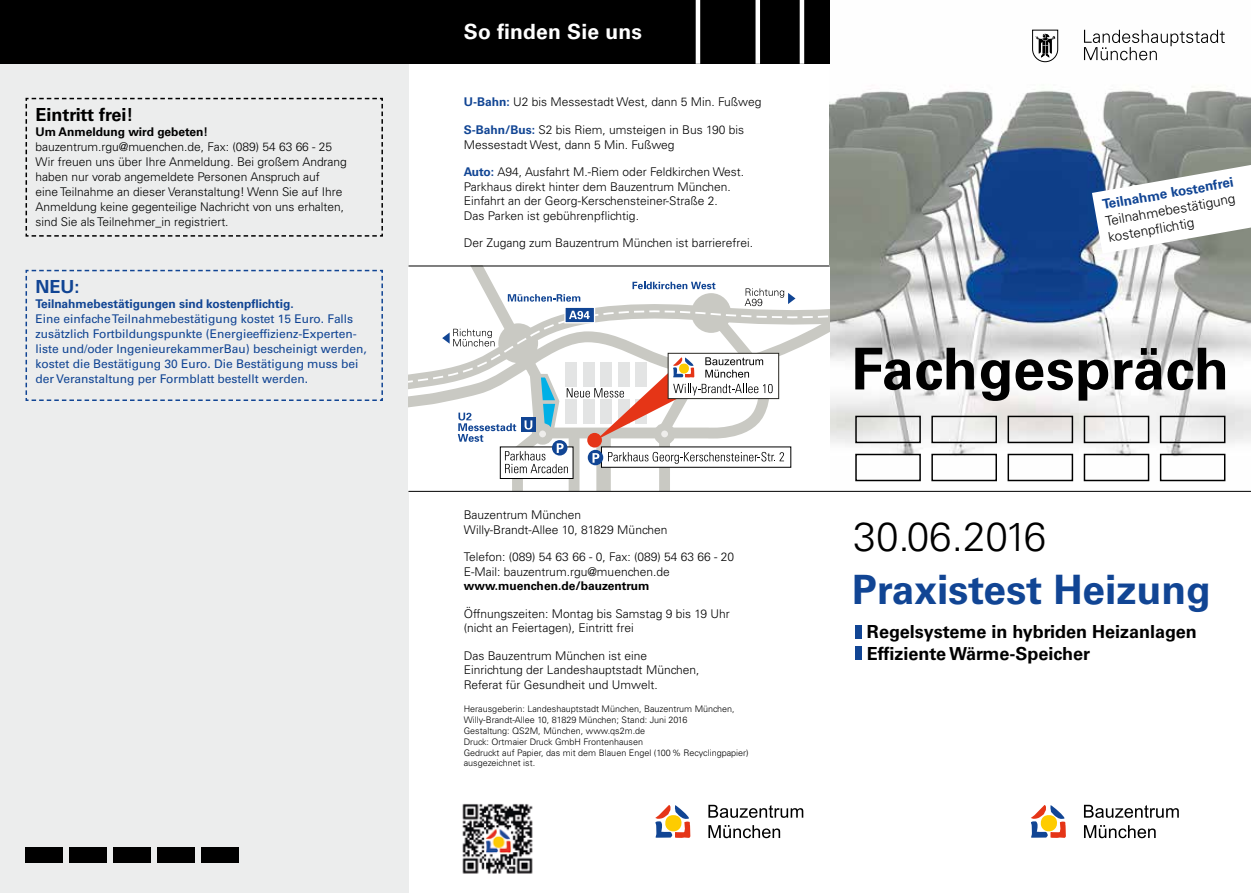
<style>
.page{position:relative;width:1251px;height:893px;background:#fff}
.page>*{position:absolute;margin:0;border:0;box-sizing:border-box;transform-origin:0 0}
.t1{font:700 57.75px "Univers LT Std";letter-spacing:.01em;color:#000}
.t2{font:700 40.5px "Univers LT Std";color:#114594}
.t3{font:300 40.5px "Univers LT Std";color:#000}
.t4{font:700 21px "Univers LT Std";letter-spacing:.01em;color:#fff}
.t5{font:700 18px/21.8px "Univers LT Std";color:#000}
.t6{font:700 18px "Univers LT Std";color:#114594}
.t7{font:300 13.5px/16.5px "Univers LT Std";color:#000}
.t8{font:700 13.5px "Univers LT Std";color:#114594}
.t9{font:300 12px/14.7px "Univers LT Std";color:#000}
.t10{font:12px/15px "Univers LT Std";color:#114594}
.t11{font:700 12px "Univers LT Std";color:#000}
.t12{font:700 12px "Univers LT Std";color:#114594}
.t13{font:300 9px/10.8px "Univers LT Std";color:#000}
.s1{font-weight:700;color:#114594}
</style>
<div class="page">
<img style="left:829px;top:0;width:421px;height:491px">
<div style="left:0;top:0;width:408px;height:893px;background:#eceded"></div>
<svg style="left:408px;top:282px;width:421px;height:209px"></svg>
<div style="left:0;top:0;width:829px;height:64px;background:#000"></div>
<svg style="left:655px;top:805px;width:35px;height:33px"></svg>
<svg style="left:708px;top:825px;width:72px;height:13px"></svg>
<svg style="left:708px;top:805px;width:95px;height:13px"></svg>
<div style="left:695px;top:0;width:5px;height:64px;background:#fff"></div>
<svg style="left:755px;top:0;width:4px;height:64px"></svg>
<div style="left:799px;top:0;width:5px;height:64px;background:#fff"></div>
<hr style="left:408px;top:491px;width:842px;height:1px;background:#000">
<hr style="left:408px;top:266px;width:421px;height:1px;background:#000">
<div style="left:26px;top:847px;width:37px;height:16px;background:#000"></div>
<div style="left:69px;top:847px;width:38px;height:16px;background:#000"></div>
<div style="left:113px;top:847px;width:38px;height:16px;background:#000"></div>
<div style="left:157px;top:847px;width:38px;height:16px;background:#000"></div>
<div style="left:201px;top:847px;width:38px;height:16px;background:#000"></div>
<img style="left:462px;top:803px;width:71px;height:71px">
<svg style="left:25px;top:97px;width:358px;height:140px"></svg>
<svg style="left:25px;top:269px;width:358px;height:132px"></svg>
<svg style="left:1083px;top:30px;width:141px;height:30px"></svg>
<svg style="left:1031px;top:29px;width:27px;height:33px"></svg>
<svg style="left:1031px;top:805px;width:34px;height:33px"></svg>
<svg style="left:1084px;top:825px;width:71px;height:13px"></svg>
<svg style="left:1084px;top:805px;width:94px;height:13px"></svg>
<div style="left:855px;top:416px;width:65px;height:27px;border:1px solid #000"></div>
<div style="left:931px;top:416px;width:65px;height:27px;border:1px solid #000"></div>
<div style="left:1007px;top:416px;width:65px;height:27px;border:1px solid #000"></div>
<div style="left:1083px;top:416px;width:65px;height:27px;border:1px solid #000"></div>
<div style="left:1159px;top:416px;width:66px;height:27px;border:1px solid #000"></div>
<div style="left:855px;top:454px;width:65px;height:27px;border:1px solid #000"></div>
<div style="left:931px;top:454px;width:65px;height:27px;border:1px solid #000"></div>
<div style="left:1007px;top:454px;width:65px;height:27px;border:1px solid #000"></div>
<div style="left:1083px;top:454px;width:65px;height:27px;border:1px solid #000"></div>
<div style="left:1159px;top:454px;width:66px;height:27px;border:1px solid #000"></div>
<svg style="left:1091px;top:165px;width:159px;height:89px"></svg>
<div style="left:855px;top:625px;width:6px;height:13px;background:#114594"></div>
<div style="left:855px;top:647px;width:6px;height:13px;background:#114594"></div>
<h3 class="t5" style="left:36px;top:104px;width:99px">Eintritt frei!</h3>
<p class="t11" style="left:36px;top:125px;width:174px">Um Anmeldung wird gebeten!</p>
<p class="t9" style="left:36px;top:139px;width:313px">bauzentrum.rgu@muenchen.de, Fax: (089) 54 63 66 - 25<br>Wir freuen uns über Ihre Anmeldung. Bei großem Andrang haben nur vorab angemeldete Personen Anspruch auf<br>eine Teilnahme an dieser Veranstaltung! Wenn Sie auf Ihre Anmeldung keine gegenteilige Nachricht von uns erhalten, sind Sie als Teilnehmer_in registriert.</p>
<h3 class="t6" style="left:36px;top:276px;width:45px">NEU:</h3>
<p class="t12" style="left:36px;top:297px;width:260px">Teilnahmebestätigungen sind kostenpflichtig.</p>
<p class="t10" style="left:36px;top:311px;width:333px">Eine einfache Teilnahmebestätigung kostet 15 Euro. Falls zusätzlich Fortbildungspunkte (Energieeffizienz-Experten&shy;liste und/oder IngenieurekammerBau) bescheinigt werden, kostet die Bestätigung 30 Euro. Die Bestätigung muss bei der Veranstaltung per Formblatt bestellt werden.</p>
<h3 class="t4" style="left:463px;top:19px;width:180px">So finden Sie uns</h3>
<p class="t9" style="left:463px;top:95px;width:299px"><span class="s1">U-Bahn:</span> U2 bis Messestadt West, dann 5 Min. Fußweg</p>
<p class="t9" style="left:463px;top:122px;width:282px"><span class="s1">S-Bahn/Bus:</span> S2 bis Riem, umsteigen in Bus 190 bis<br>Messestadt West, dann 5 Min. Fußweg</p>
<p class="t9" style="left:463px;top:164px;width:282px"><span class="s1">Auto:</span> A94, Ausfahrt M.-Riem oder Feldkirchen West.<br>Parkhaus direkt hinter dem Bauzentrum München.<br>Einfahrt an der Georg-Kerschensteiner-Straße 2.<br>Das Parken ist gebührenpflichtig.</p>
<p class="t9" style="left:463px;top:236px;width:291px">Der Zugang zum Bauzentrum München ist barrierefrei.</p>
<p class="t9" style="left:463px;top:507px;width:205px">Bauzentrum München<br>Willy-Brandt-Allee 10, 81829 München</p>
<p class="t9" style="left:463px;top:549px;width:272px">Telefon: (089) 54 63 66 - 0, Fax: (089) 54 63 66 - 20<br>E-Mail: bauzentrum.rgu@muenchen.de</p>
<p class="t11" style="left:463px;top:579px;width:187px">www.muenchen.de/bauzentrum</p>
<p class="t9" style="left:463px;top:606px;width:267px">Öffnungszeiten: Montag bis Samstag 9 bis 19 Uhr (nicht an Feiertagen), Eintritt frei</p>
<p class="t9" style="left:463px;top:648px;width:237px">Das Bauzentrum München ist eine<br>Einrichtung der Landeshauptstadt München,<br>Referat für Gesundheit und Umwelt.</p>
<p class="t13" style="left:463px;top:704px;width:286px">Herausgeberin: Landeshauptstadt München, Bauzentrum München, Willy-Brandt-Allee 10, 81829 München; Stand: Juni 2016<br>Gestaltung: QS2M, München, www.qs2m.de<br>Druck: Ortmaier Druck GmbH Frontenhausen<br>Gedruckt auf Papier, das mit dem Blauen Engel (100% Recyclingpapier) ausgezeichnet ist.</p>
<p class="t8" style="left:1101px;top:197px;width:134px;rotate:-10deg">Teilnahme kostenfrei</p>
<p class="t7" style="left:1103px;top:213px;width:133px;rotate:-10deg">Teilnahmebestätigung kostenpfl ichtig</p>
<h1 class="t1" style="left:851px;top:335px;width:379px">Fachgespräch</h1>
<h2 class="t3" style="left:853px;top:513px;width:194px">30.06.2016</h2>
<h2 class="t2" style="left:852px;top:566px;width:360px">Praxistest Heizung</h2>
<h3 class="t5" style="left:866px;top:621px;width:331px">Regelsysteme in hybriden Heizanlagen<br>Effiziente Wärme-Speicher</h3>
</div>
